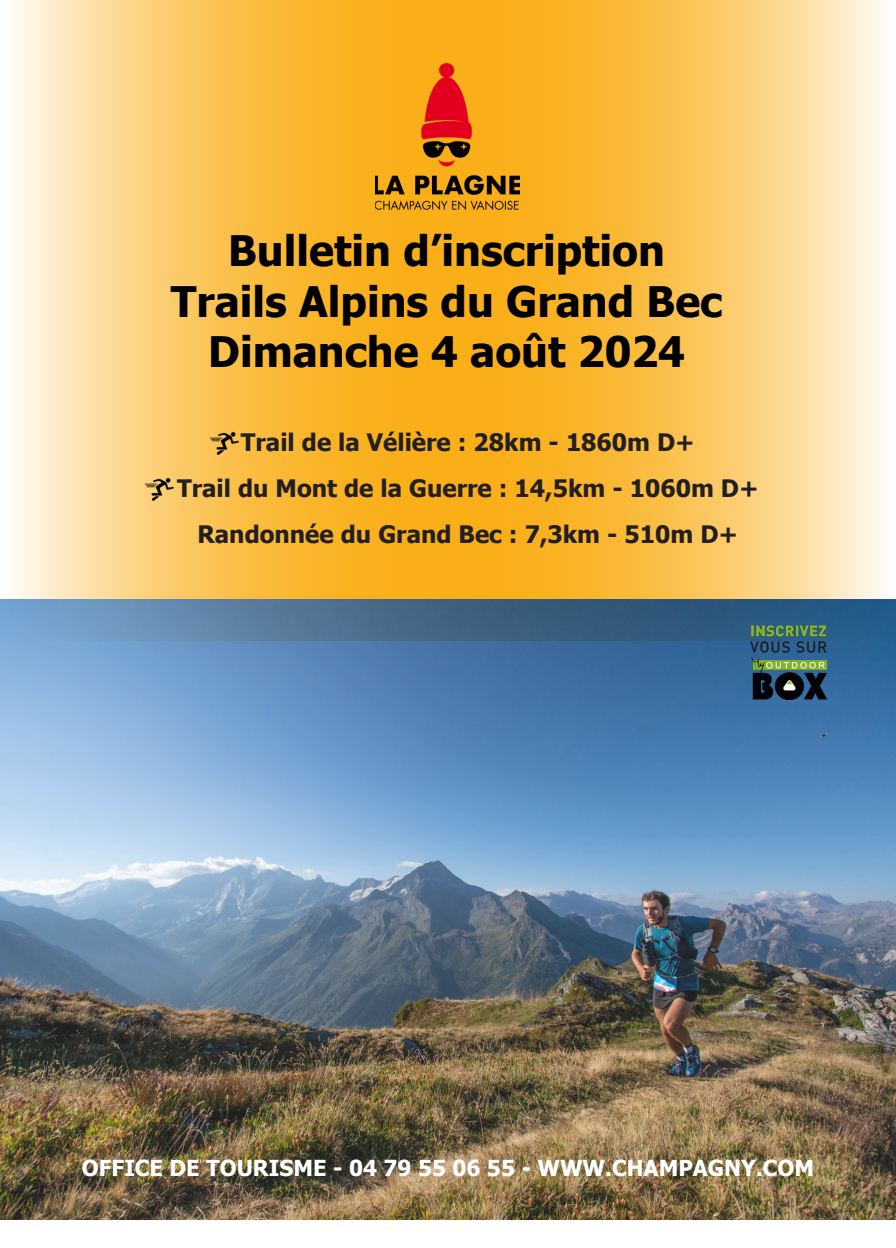
<style>
.page{position:relative;width:896px;height:1248px;background:#fff}
.page>*{position:absolute;margin:0;border:0;box-sizing:border-box;transform-origin:0 0}
.t1{font:700 42px "Tahoma";color:#000}
.t2{font:700 24px "Tahoma";color:#231f20}
.t3{font:700 22px "Tahoma";color:#fff}
</style>
<div class="page">
<svg style="left:449px;top:0;width:436px;height:599px;background:#fbc861"></svg>
<svg style="left:14px;top:0;width:435px;height:599px;background:#fbc861"></svg>
<img style="left:0;top:599px;width:896px;height:620px">
<img style="left:751px;top:624px;width:77px;height:75px">
<img style="left:375px;top:64px;width:144px;height:145px">
<img style="left:207px;top:426px;width:34px;height:34px">
<img style="left:143px;top:472px;width:34px;height:34px">
<p class="t1" style="left:228px;top:221px;width:438px">Bulletin d’inscription</p>
<p class="t1" style="left:171px;top:272px;width:553px">Trails Alpins du Grand Bec</p>
<p class="t1" style="left:208px;top:322px;width:478px">Dimanche 4 août 2024</p>
<p class="t2" style="left:241px;top:425px;width:455px">Trail de la Vélière : 28km - 1860m D+</p>
<p class="t2" style="left:177px;top:471px;width:583px">Trail du Mont de la Guerre : 14,5km - 1060m D+</p>
<p class="t2" style="left:197px;top:517px;width:542px">Randonnée du Grand Bec : 7,3km - 510m D+</p>
<p class="t3" style="left:82px;top:1152px;width:734px">OFFICE DE TOURISME - 04 79 55 06 55 - WWW.CHAMPAGNY.COM</p>
</div>
